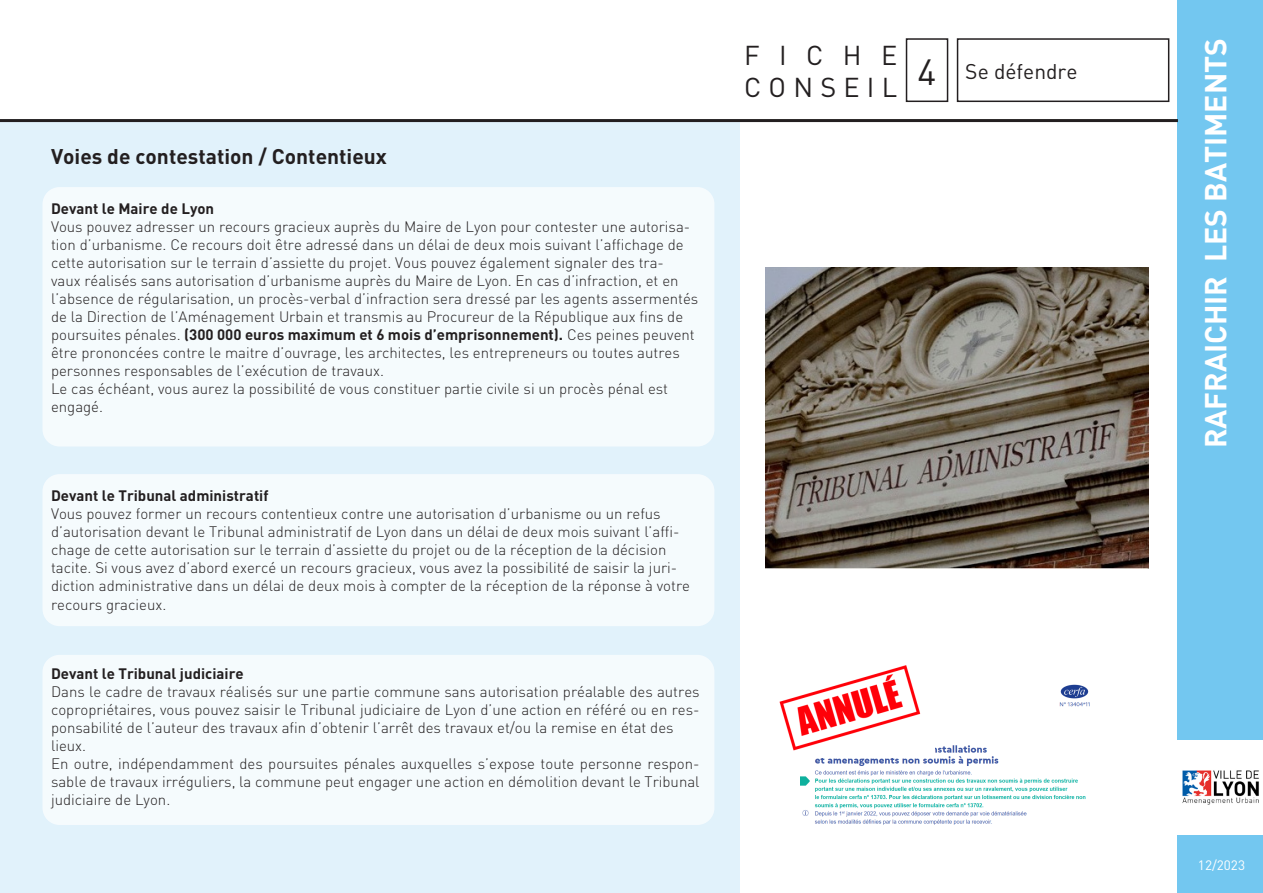
<style>
.page{position:relative;width:1263px;height:893px;background:#fff}
.page>*{position:absolute;margin:0;border:0;box-sizing:border-box;transform-origin:0 0}
.t1{font:36px "DIN";color:#231f20}
.t2{font:700 30px "DIN";color:#fff}
.t3{font:27px/32.4px "DIN";letter-spacing:.27em;color:#231f20}
.t4{font:700 21px "DIN";color:#231f20}
.t5{font:21px "DIN";color:#231f20}
.t6{font:300 15px/18px "DIN";color:#231f20}
.t7{font:700 15px "DIN";color:#231f20}
.t8{font:13.5px "DIN";color:#fff}
.s1{font-weight:700}
</style>
<div class="page">
<div style="left:0;top:119px;width:740px;height:774px;background:#e1f2fb"></div>
<div style="left:1178px;top:0;width:85px;height:740px;background:#73c7f0"></div>
<div style="left:1178px;top:836px;width:85px;height:57px;background:#73c7f0"></div>
<hr style="left:0;top:119px;width:1178px;height:3px;background:#231f20">
<img style="left:1182px;top:770px;width:77px;height:35px">
<div style="left:957px;top:38px;width:212px;height:64px;border:2px solid #231f20"></div>
<div style="left:906px;top:38px;width:42px;height:64px;border:2px solid #231f20"></div>
<div style="left:43px;top:655px;width:671px;height:170px;background:#f5fbfd;border-radius:17px"></div>
<div style="left:43px;top:187px;width:671px;height:259px;background:#f5fbfd;border-radius:17px"></div>
<div style="left:43px;top:474px;width:671px;height:152px;background:#f5fbfd;border-radius:17px"></div>
<img style="left:765px;top:268px;width:383px;height:300px">
<img style="left:800px;top:684px;width:290px;height:140px">
<img style="left:779px;top:665px;width:156px;height:93px">
<p class="t4" style="left:51px;top:143px;width:337px">Voies de contestation / Contentieux</p>
<p class="t7" style="left:51px;top:199px;width:165px">Devant le Maire de Lyon</p>
<p class="t6" style="left:51px;top:218px;width:649px">Vous pouvez adresser un recours gracieux auprès du Maire de Lyon pour contester une autorisa&shy;tion d’urbanisme. Ce recours doit être adressé dans un délai de deux mois suivant l’affichage de cette autorisation sur le terrain d’assiette du projet. Vous pouvez également signaler des tra-<br>vaux réalisés sans autorisation d’urbanisme auprès du Maire de Lyon. En cas d’infraction, et en l’absence de régularisation, un procès-verbal d’infraction sera dressé par les agents assermentés de la Direction de l’Aménagement Urbain et transmis au Procureur de la République aux fins de poursuites pénales. <span class="s1">(300 000 euros maximum et 6 mois d’emprisonnement).</span> Ces peines peuvent être prononcées contre le maitre d’ouvrage, les architectes, les entrepreneurs ou toutes autres personnes responsables de l’exécution de travaux.</p>
<p class="t6" style="left:51px;top:380px;width:619px">Le cas échéant, vous aurez la possibilité de vous constituer partie civile si un procès pénal est engagé.</p>
<p class="t7" style="left:51px;top:486px;width:219px">Devant le Tribunal administratif</p>
<p class="t6" style="left:51px;top:505px;width:640px">Vous pouvez former un recours contentieux contre une autorisation d’urbanisme ou un refus d’autorisation devant le Tribunal administratif de Lyon dans un délai de deux mois suivant l’affi&shy;chage de cette autorisation sur le terrain d’assiette du projet ou de la réception de la décision tacite. Si vous avez d’abord exercé un recours gracieux, vous avez la possibilité de saisir la juri&shy;diction administrative dans un délai de deux mois à compter de la réception de la réponse à votre recours gracieux.</p>
<p class="t7" style="left:51px;top:664px;width:194px">Devant le Tribunal judiciaire</p>
<p class="t6" style="left:51px;top:682px;width:650px;text-align:justify">Dans le cadre de travaux réalisés sur une partie commune sans autorisation préalable des autres copropriétaires, vous pouvez saisir le Tribunal judiciaire de Lyon d’une action en référé ou en res&shy;ponsabilité de l’auteur des travaux afin d’obtenir l’arrêt des travaux et/ou la remise en état des</p>
<p class="t6" style="left:51px;top:736px;width:37px">lieux.</p>
<p class="t6" style="left:51px;top:754px;width:650px;text-align:justify">En outre, indépendamment des poursuites pénales auxquelles s’expose toute personne respon&shy;sable de travaux irréguliers, la commune peut engager une action en démolition devant le Tribunal judiciaire de Lyon.</p>
<h3 class="t3" style="left:744px;top:38px;width:155px">FICHE<br>CONSEIL</h3>
<h2 class="t2" style="left:1196px;top:448px;width:412px;rotate:-90deg">RAFRAICHIR LES BATIMENTS</h2>
<h1 class="t1" style="left:918px;top:49px;width:20px">4</h1>
<p class="t5" style="left:965px;top:58px;width:114px">Se défendre</p>
<p class="t8" style="left:1198px;top:857px;width:49px">12/2023</p>
</div>
